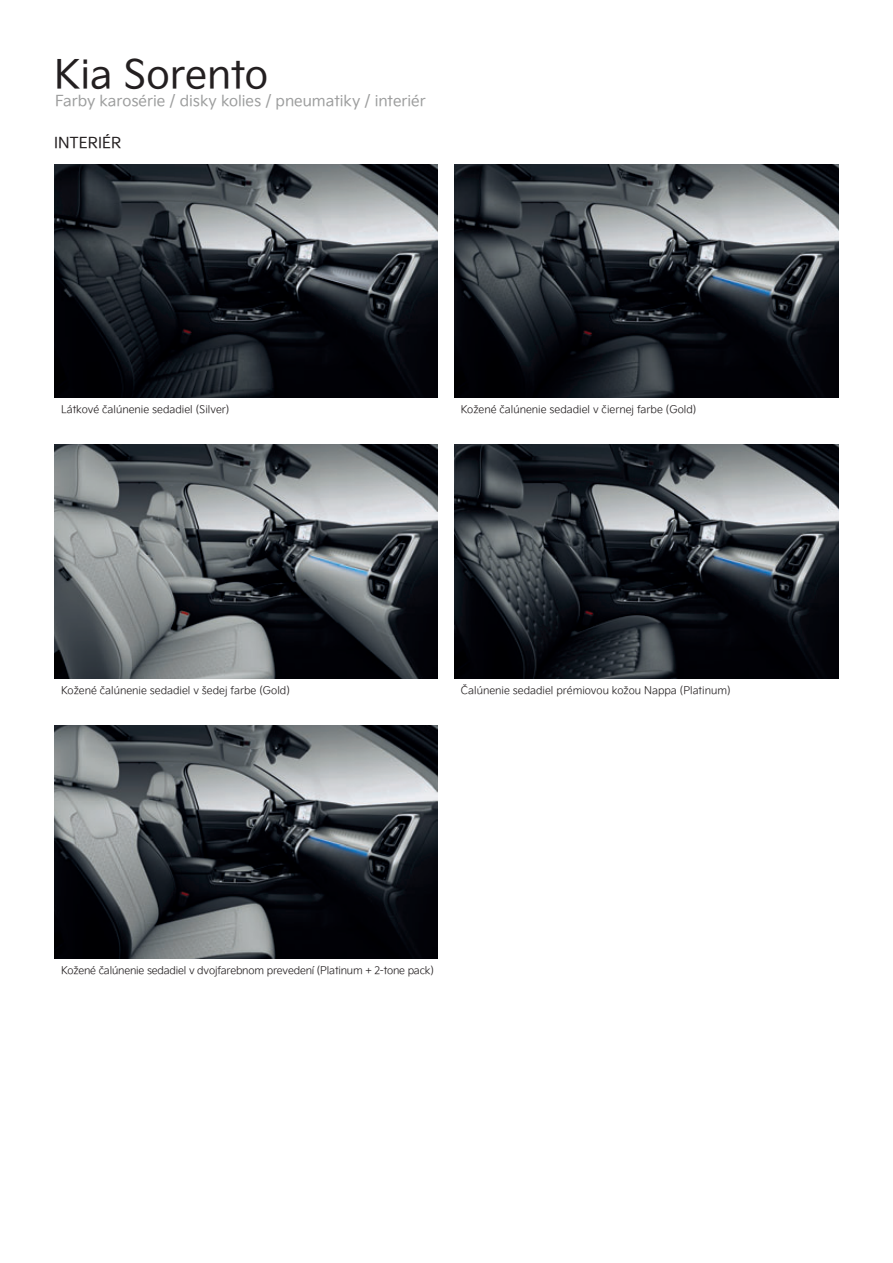
<style>
.page{position:relative;width:893px;height:1263px;background:#fff}
.page>*{position:absolute;margin:0;border:0;box-sizing:border-box;transform-origin:0 0}
.t1{font:39px "Kia Signature";color:#231f20}
.t2{font:15px "Kia Signature";color:#9d9e9e}
.t3{font:15px "Kia Signature";color:#231f20}
.t4{font:300 10.5px "Kia Signature";color:#231f20}
</style>
<div class="page">
<img style="left:54px;top:165px;width:383px;height:233px">
<img style="left:455px;top:445px;width:384px;height:233px">
<img style="left:455px;top:165px;width:383px;height:233px">
<img style="left:54px;top:445px;width:383px;height:233px">
<img style="left:54px;top:725px;width:383px;height:233px">
<h1 class="t1" style="left:54px;top:52px;width:216px">Kia Sorento</h1>
<h2 class="t2" style="left:55px;top:92px;width:372px">Farby karosérie / disky kolies / pneumatiky / interiér</h2>
<h2 class="t3" style="left:54px;top:134px;width:69px">INTERIÉR</h2>
<p class="t4" style="left:61px;top:405px;width:170px">Látkové čalúnenie sedadiel (Silver)</p>
<p class="t4" style="left:461px;top:405px;width:237px">Kožené čalúnenie sedadiel v čiernej farbe (Gold)</p>
<p class="t4" style="left:61px;top:686px;width:230px">Kožené čalúnenie sedadiel v šedej farbe (Gold)</p>
<p class="t4" style="left:461px;top:686px;width:271px">Čalúnenie sedadiel prémiovou kožou Nappa (Platinum)</p>
<p class="t4" style="left:61px;top:966px;width:374px">Kožené čalúnenie sedadiel v dvojfarebnom prevedení (Platinum + 2-tone pack)</p>
</div>
